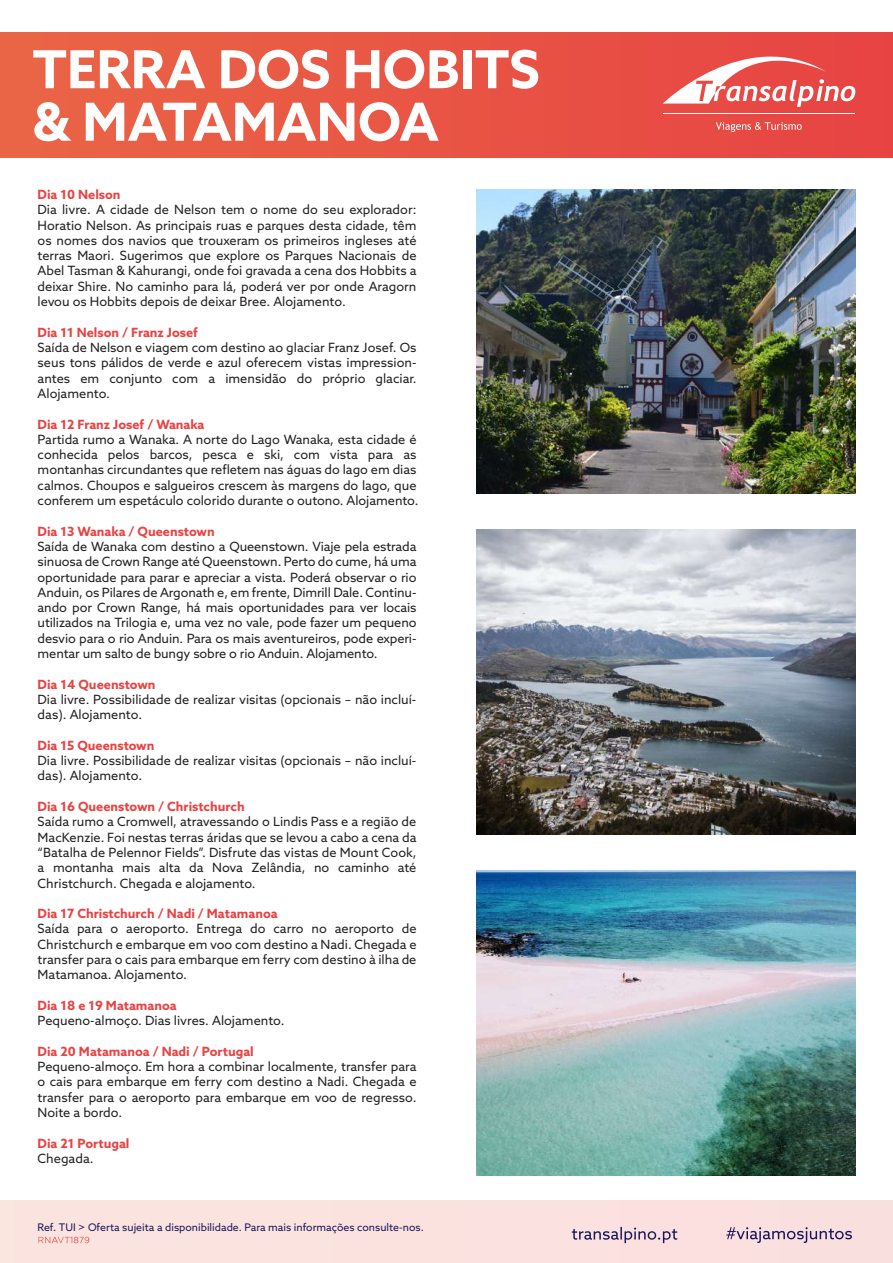
<style>
.page{position:relative;width:893px;height:1263px;background:#fff}
.page>*{position:absolute;margin:0;border:0;box-sizing:border-box;transform-origin:0 0}
.t1{font:700 52.5px/52.5px "Azo Sans";color:#fff}
.t2{font:12.75px/15.3px "Azo Sans";color:#231f20;text-align:justify}
.t3{font:700 12.75px "Azo Sans";color:#e74343}
.t4{font:10.5px "Azo Sans";color:#1a165c}
</style>
<div class="page">
<div style="left:0;top:1200px;width:893px;height:63px;background:#fbe2df"></div>
<svg style="left:38px;top:1237px;width:51px;height:6px"></svg>
<svg style="left:726px;top:1227px;width:126px;height:16px"></svg>
<svg style="left:572px;top:1227px;width:105px;height:16px"></svg>
<div style="left:0;top:33px;width:893px;height:125px;background:linear-gradient(to right,#ea6546,#e74343)"></div>
<svg style="left:663px;top:32px;width:192px;height:100px"></svg>
<img style="left:476px;top:189px;width:379px;height:305px">
<img style="left:476px;top:530px;width:379px;height:304px">
<img style="left:476px;top:871px;width:379px;height:304px">
<h1 class="t1" style="left:32px;top:42px;width:509px">TERRA DOS HOBITS &amp; MATAMANOA</h1>
<p class="t3" style="left:38px;top:186px;width:85px">Dia 10 Nelson</p>
<p class="t2" style="left:38px;top:202px;width:380px">Dia livre. A cidade de Nelson tem o nome do seu explorador:<br>Horatio Nelson. As principais ruas e parques desta cidade, têm os nomes dos navios que trouxeram os primeiros ingleses até terras Maori. Sugerimos que explore os Parques Nacionais de Abel Tasman &amp; Kahurangi, onde foi gravada a cena dos Hobbits a deixar Shire. No caminho para lá, poderá ver por onde Aragorn levou os Hobbits depois de deixar Bree. Alojamento.</p>
<p class="t3" style="left:38px;top:324px;width:162px">Dia 11 Nelson / Franz Josef</p>
<p class="t2" style="left:38px;top:340px;width:380px">Saída de Nelson e viagem com destino ao glaciar Franz Josef. Os seus tons pálidos de verde e azul oferecem vistas impression&shy;antes em conjunto com a imensidão do próprio glaciar.<br>Alojamento.</p>
<p class="t3" style="left:38px;top:415px;width:168px">Dia 12 Franz Josef / Wanaka</p>
<p class="t2" style="left:38px;top:431px;width:382px;text-align:left">Partida rumo a Wanaka. A norte do Lago Wanaka, esta cidade é conhecida pelos barcos, pesca e ski, com vista para as montanhas circundantes que refletem nas águas do lago em dias calmos. Choupos e salgueiros crescem às margens do lago, que conferem um espetáculo colorido durante o outono. Alojamento.</p>
<p class="t3" style="left:38px;top:523px;width:179px">Dia 13 Wanaka / Queenstown</p>
<p class="t2" style="left:38px;top:538px;width:380px">Saída de Wanaka com destino a Queenstown. Viaje pela estrada sinuosa de Crown Range até Queenstown. Perto do cume, há uma oportunidade para parar e apreciar a vista. Poderá observar o rio Anduin, os Pilares de Argonath e, em frente, Dimrill Dale. Continu&shy;ando por Crown Range, há mais oportunidades para ver locais utilizados na Trilogia e, uma vez no vale, pode fazer um pequeno desvio para o rio Anduin. Para os mais aventureiros, pode experi&shy;mentar um salto de bungy sobre o rio Anduin. Alojamento.</p>
<p class="t3" style="left:38px;top:676px;width:120px">Dia 14 Queenstown</p>
<p class="t2" style="left:38px;top:691px;width:380px">Dia livre. Possibilidade de realizar visitas (opcionais – não incluí&shy;das). Alojamento.</p>
<p class="t3" style="left:38px;top:737px;width:118px">Dia 15 Queenstown</p>
<p class="t2" style="left:38px;top:753px;width:380px">Dia livre. Possibilidade de realizar visitas (opcionais – não incluí&shy;das). Alojamento.</p>
<p class="t3" style="left:38px;top:798px;width:209px">Dia 16 Queenstown / Christchurch</p>
<p class="t2" style="left:38px;top:814px;width:380px">Saída rumo a Cromwell, atravessando o Lindis Pass e a região de MacKenzie. Foi nestas terras áridas que se levou a cabo a cena da “Batalha de Pelennor Fields”. Disfrute das vistas de Mount Cook, a montanha mais alta da Nova Zelândia, no caminho até Christchurch. Chegada e alojamento.</p>
<p class="t3" style="left:38px;top:905px;width:242px">Dia 17 Christchurch / Nadi / Matamanoa</p>
<p class="t2" style="left:38px;top:921px;width:380px">Saída para o aeroporto. Entrega do carro no aeroporto de Christchurch e embarque em voo com destino a Nadi. Chegada e transfer para o cais para embarque em ferry com destino à ilha de Matamanoa. Alojamento.</p>
<p class="t3" style="left:38px;top:997px;width:141px">Dia 18 e 19 Matamanoa</p>
<p class="t2" style="left:38px;top:1013px;width:248px">Pequeno-almoço. Dias livres. Alojamento.</p>
<p class="t3" style="left:38px;top:1043px;width:218px">Dia 20 Matamanoa / Nadi / Portugal</p>
<p class="t2" style="left:38px;top:1059px;width:380px">Pequeno-almoço. Em hora a combinar localmente, transfer para o cais para embarque em ferry com destino a Nadi. Chegada e transfer para o aeroporto para embarque em voo de regresso.<br>Noite a bordo.</p>
<p class="t3" style="left:38px;top:1135px;width:93px">Dia 21 Portugal</p>
<p class="t2" style="left:38px;top:1150px;width:57px">Chegada.</p>
<p class="t4" style="left:38px;top:1220px;width:388px">Ref. TUI &gt; Oferta sujeita a disponibilidade. Para mais informações consulte-nos.</p>
</div>
